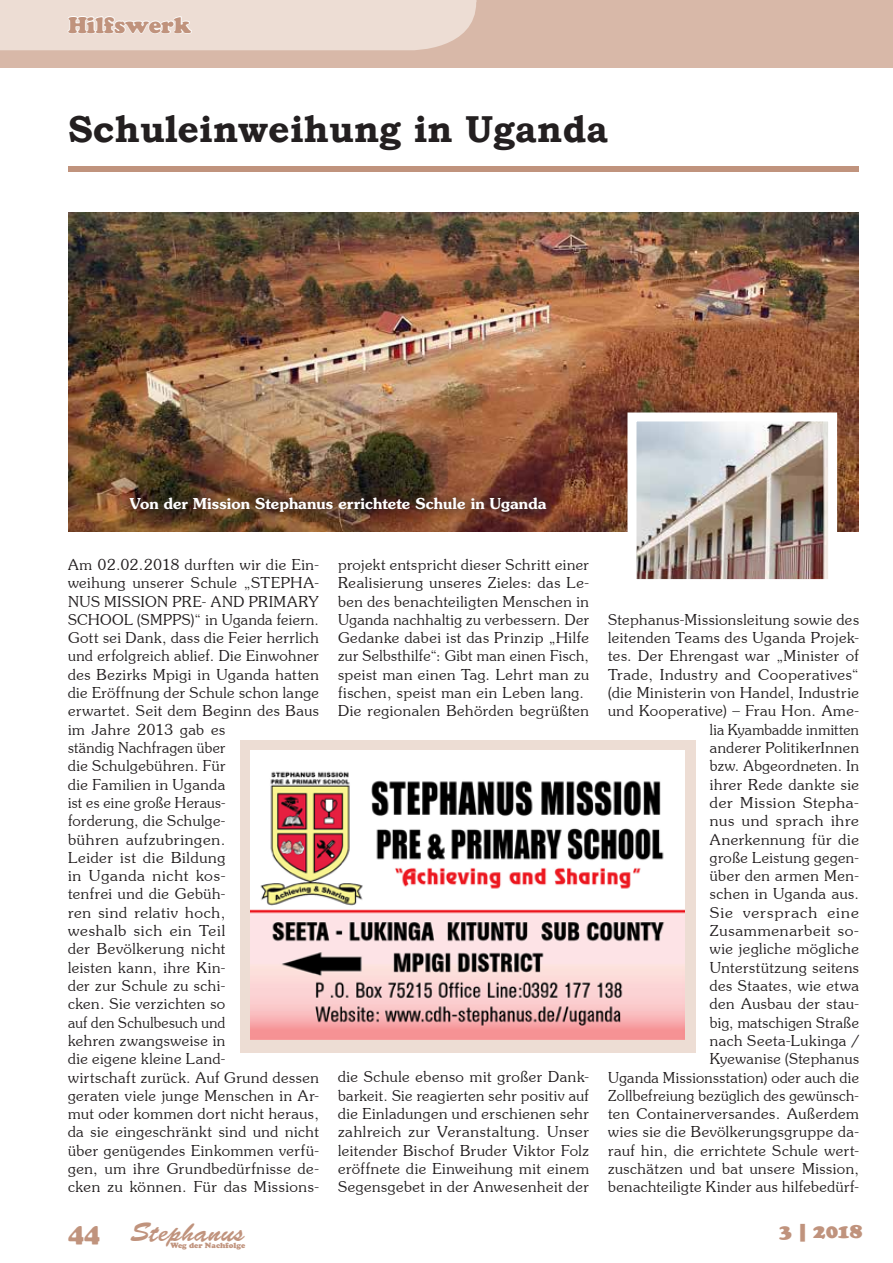
<style>
.page{position:relative;width:893px;height:1263px;background:#fff}
.page>*{position:absolute;margin:0;border:0;box-sizing:border-box;transform-origin:0 0}
.t1{font:700 37.5px "Bookman Old Style";color:#231f20}
.t2{font:27px "Banff Plain";letter-spacing:.02em;color:#c0937d}
.t3{font:25.5px "Cooper Black Std";color:#c0937d}
.t4{font:22.5px "Cooper Black Std";color:#c0937d}
.t5{font:900 21px "Cooper";color:#c0937d}
.t6{font:15px/18.3px "Southern Plain";letter-spacing:.035em;color:#231f20}
.t7{font:700 15px "Southern";letter-spacing:.005em;color:#fff}
.t8{font:7.5px "Cooper Black Std";color:#c0937d}
</style>
<div class="page">
<div style="left:0;top:0;width:892px;height:68px;background:#d8b8a8"></div>
<svg style="left:0;top:0;width:477px;height:51px;background:#ecdcd3"></svg>
<div style="left:68px;top:166px;width:791px;height:6px;background:#c0937d"></div>
<div style="left:240px;top:740px;width:455px;height:312px;background:#edddd4"></div>
<img style="left:68px;top:213px;width:791px;height:318px">
<img style="left:251px;top:750px;width:433px;height:290px">
<img style="left:637px;top:422px;width:190px;height:156px">
<div style="left:627px;top:412px;width:210px;height:176px;border:9px solid #fff"></div>
<svg style="left:121px;top:488px;width:434px;height:32px;background:#5c3825"></svg>
<h3 class="t4" style="left:68px;top:11px;width:125px">Hilfswerk</h3>
<h1 class="t1" style="left:68px;top:102px;width:542px">Schuleinweihung in Uganda</h1>
<p class="t7" style="left:130px;top:493px;width:418px">Von der Mission Stephanus errichtete Schule in Uganda</p>
<p class="t6" style="left:68px;top:555px;width:252px">Am 02.02.2018 durften wir die Ein&shy;weihung unserer Schule „STEPHA-<br>NUS MISSION PRE- AND PRIMARY<br>SCHOOL (SMPPS)“ in Uganda feiern.<br>Gott sei Dank, dass die Feier herrlich und erfolgreich ablief. Die Einwohner des Bezirks Mpigi in Uganda hatten die Eröffnung der Schule schon lange erwartet. Seit dem Beginn des Baus im Jahre 2013 gab es<br>ständig Nachfragen über<br>die Schulgebühren. Für<br>die Familien in Uganda<br>ist es eine große Heraus-<br>forderung, die Schulge-<br>bühren aufzubringen.<br>Leider ist die Bildung<br>in Uganda nicht kos-<br>tenfrei und die Gebüh-<br>ren sind relativ hoch,<br>weshalb sich ein Teil<br>der Bevölkerung nicht<br>leisten kann, ihre Kin-<br>der zur Schule zu schi-<br>cken. Sie verzichten so<br>auf den Schulbesuch und<br>kehren zwangsweise in<br>die eigene kleine Land-<br>wirtschaft zurück. Auf Grund dessen geraten viele junge Menschen in Ar&shy;mut oder kommen dort nicht heraus, da sie eingeschränkt sind und nicht über genügendes Einkommen verfü&shy;gen, um ihre Grundbedürfnisse de&shy;cken zu können. Für das Missions-</p>
<p class="t6" style="left:338px;top:555px;width:252px">projekt entspricht dieser Schritt einer Realisierung unseres Zieles: das Le&shy;ben des benachteiligten Menschen in Uganda nachhaltig zu verbessern. Der Gedanke dabei ist das Prinzip „Hilfe zur Selbsthilfe“: Gibt man einen Fisch, speist man einen Tag. Lehrt man zu fischen, speist man ein Leben lang.<br>Die regionalen Behörden begrüßten</p>
<p class="t6" style="left:338px;top:1067px;width:252px;text-align:justify">die Schule ebenso mit großer Dank&shy;barkeit. Sie reagierten sehr positiv auf die Einladungen und erschienen sehr zahlreich zur Veranstaltung. Unser leitender Bischof Bruder Viktor Folz eröffnete die Einweihung mit einem Segensgebet in der Anwesenheit der</p>
<p class="t6" style="left:608px;top:610px;width:252px;text-align:right">Stephanus-Missionsleitung sowie des leitenden Teams des Uganda Projek&shy;tes. Der Ehrengast war „Minister of<br>Trade, Industry and Cooperatives“ (die Ministerin von Handel, Industrie und Kooperative) – Frau Hon. Ame&shy;lia Kyambadde inmitten<br>anderer PolitikerInnen<br>bzw. Abgeordneten. In<br>ihrer Rede dankte sie<br>der Mission Stepha-<br>nus und sprach ihre<br>Anerkennung für die<br>große Leistung gegen-<br>über den armen Men-<br>schen in Uganda aus.<br>Sie versprach eine<br>Zusammenarbeit so-<br>wie jegliche mögliche<br>Unterstützung seitens<br>des Staates, wie etwa<br>den Ausbau der stau-<br>big, matschigen Straße<br>nach Seeta-Lukinga /<br>Kyewanise (Stephanus<br>Uganda Missionsstation) oder auch die<br>Zollbefreiung bezüglich des gewünsch&shy;ten Containerversandes. Außerdem wies sie die Bevölkerungsgruppe da&shy;rauf hin, die errichtete Schule wert&shy;zuschätzen und bat unsere Mission, benachteiligte Kinder aus hilfebedürf-</p>
<h3 class="t3" style="left:68px;top:1218px;width:34px">44</h3>
<h2 class="t2" style="left:130px;top:1217px;width:116px">Stephanus</h2>
<h3 class="t5" style="left:779px;top:1218px;width:84px">3 | 2018</h3>
<p class="t8" style="left:170px;top:1241px;width:76px">Weg der Nachfolge</p>
</div>
